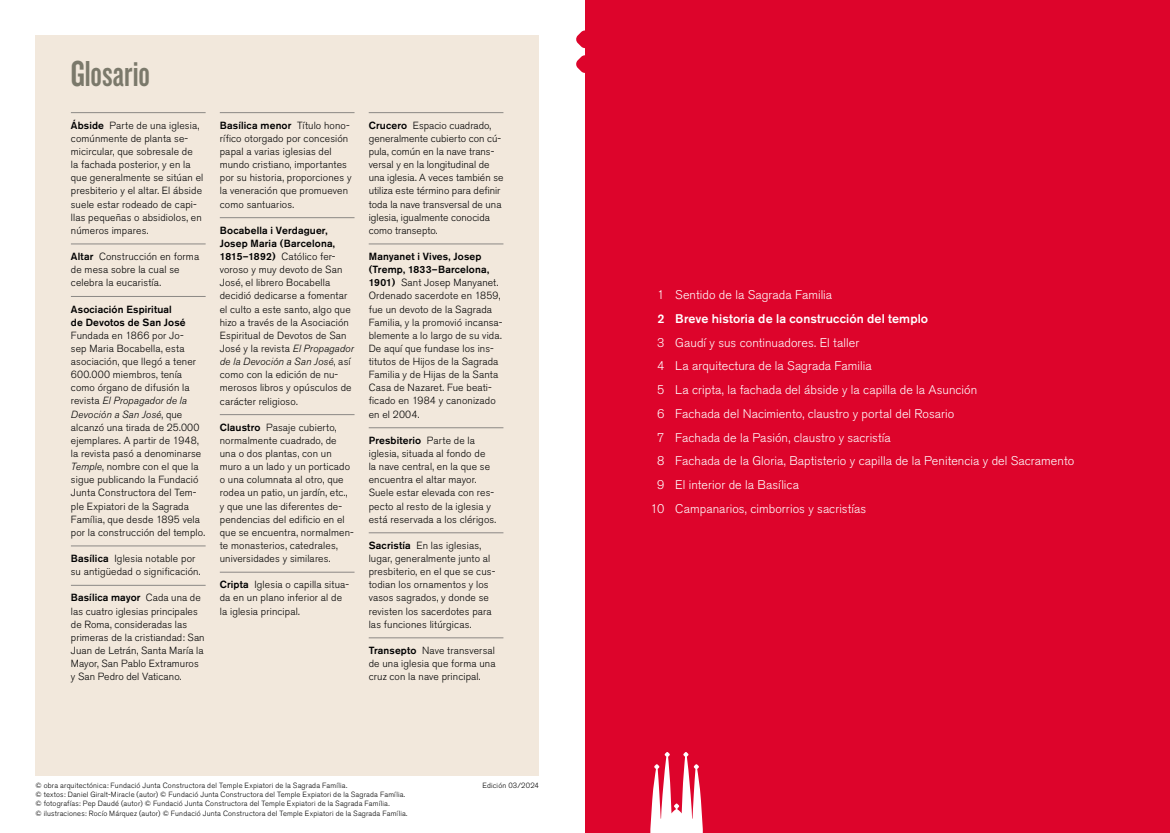
<style>
.page{position:relative;width:1170px;height:833px;background:#fff}
.page>*{position:absolute;margin:0;border:0;box-sizing:border-box;transform-origin:0 0}
.TXT_TIT_GRIS{font:37.5px "Knockout HTF48 Featherweight";color:#7b796b}
.Foli{font:300 12.5px "Akzidenz Grotesk BE";letter-spacing:.005em;color:#fff}
.Foli-2{font:500 12.5px "Akzidenz Grotesk BE";letter-spacing:.005em;color:#fff}
.TXT_DEF_GLOSSARI{font:300 10.25px/13.1px "Akzidenz Grotesk BE";letter-spacing:.01em;color:#000}
.COPYRIGHT{font:300 7.5px "Akzidenz Grotesk BE";letter-spacing:.025em;color:#000}
.s1{font-weight:500}
.s2{font-family:"Akzidenz Grotesk BQ";font-style:italic}
</style>
<div class="page">
<div style="left:35px;top:35px;width:504px;height:741px;background:#f2e8dc"></div>
<svg style="left:576px;top:30px;width:9px;height:19px"></svg>
<svg style="left:576px;top:55px;width:9px;height:18px"></svg>
<hr style="left:220px;top:112px;width:134px;height:1px;background:#8b8885">
<hr style="left:220px;top:217px;width:134px;height:1px;background:#8b8885">
<hr style="left:220px;top:414px;width:134px;height:1px;background:#8b8885">
<hr style="left:220px;top:572px;width:134px;height:1px;background:#8b8885">
<hr style="left:71px;top:112px;width:135px;height:1px;background:#8b8885">
<hr style="left:71px;top:243px;width:135px;height:1px;background:#8b8885">
<hr style="left:71px;top:296px;width:135px;height:1px;background:#8b8885">
<hr style="left:71px;top:545px;width:135px;height:1px;background:#8b8885">
<hr style="left:71px;top:585px;width:135px;height:1px;background:#8b8885">
<hr style="left:369px;top:112px;width:134px;height:1px;background:#8b8885">
<hr style="left:369px;top:243px;width:134px;height:1px;background:#8b8885">
<hr style="left:369px;top:427px;width:134px;height:1px;background:#8b8885">
<hr style="left:369px;top:532px;width:134px;height:1px;background:#8b8885">
<hr style="left:369px;top:637px;width:134px;height:1px;background:#8b8885">
<div style="left:585px;top:0;width:584px;height:833px;background:#dd042b"></div>
<svg style="left:650px;top:752px;width:52px;height:81px"></svg>
<p class="TXT_TIT_GRIS" style="left:71px;top:54px;width:81px">Glosario</p>
<p class="TXT_DEF_GLOSSARI" style="left:71px;top:119px;width:134px"><span class="s1">Ábside</span> Parte de una iglesia, comúnmente de planta se&shy;micircular, que sobresale de<br>la fachada posterior, y en la que generalmente se sitúan el presbiterio y el altar. El ábside suele estar rodeado de capi&shy;llas pequeñas o absidiolos, en números impares.</p>
<p class="TXT_DEF_GLOSSARI" style="left:71px;top:250px;width:130px"><span class="s1">Altar</span> Construcción en forma de mesa sobre la cual se celebra la eucaristía.</p>
<p class="TXT_DEF_GLOSSARI" style="left:71px;top:303px;width:136px"><span class="s1">Asociación Espiritual<br>de Devotos de San José<br></span>Fundada en 1866 por Jo-<br>sep Maria Bocabella, esta asociación, que llegó a tener<br>600.000 miembros, tenía como órgano de difusión la revista <span class="s2">El Propagador de la<br>Devoción a San José</span>, que alcanzó una tirada de 25.000 ejemplares. A partir de 1948, la revista pasó a denominarse<br><span class="s2">Temple</span>, nombre con el que la sigue publicando la Fundació<br>Junta Constructora del Tem&shy;ple Expiatori de la Sagrada<br>Família, que desde 1895 vela por la construcción del templo.</p>
<p class="TXT_DEF_GLOSSARI" style="left:71px;top:552px;width:131px"><span class="s1">Basílica</span> Iglesia notable por su antigüedad o significación.</p>
<p class="TXT_DEF_GLOSSARI" style="left:71px;top:591px;width:135px"><span class="s1">Basílica mayor</span> Cada una de las cuatro iglesias principales de Roma, consideradas las primeras de la cristiandad: San<br>Juan de Letrán, Santa María la<br>Mayor, San Pablo Extramuros y San Pedro del Vaticano.</p>
<p class="TXT_DEF_GLOSSARI" style="left:220px;top:119px;width:133px"><span class="s1">Basílica menor</span> Título hono&shy;rífico otorgado por concesión papal a varias iglesias del mundo cristiano, importantes por su historia, proporciones y la veneración que promueven como santuarios.</p>
<p class="TXT_DEF_GLOSSARI" style="left:220px;top:224px;width:135px"><span class="s1">Bocabella i Verdaguer,<br>Josep Maria (Barcelona,<br>1815–1892)</span> Católico fer&shy;voroso y muy devoto de San<br>José, el librero Bocabella decidió dedicarse a fomentar el culto a este santo, algo que hizo a través de la Asociación<br>Espiritual de Devotos de San<br>José y la revista <span class="s2">El Propagador de la Devoción a San José</span>, así como con la edición de nu&shy;merosos libros y opúsculos de carácter religioso.</p>
<p class="TXT_DEF_GLOSSARI" style="left:220px;top:421px;width:135px"><span class="s1">Claustro</span> Pasaje cubierto, normalmente cuadrado, de una o dos plantas, con un muro a un lado y un porticado o una columnata al otro, que rodea un patio, un jardín, etc., y que une las diferentes de&shy;pendencias del edificio en el que se encuentra, normalmen&shy;te monasterios, catedrales, universidades y similares.</p>
<p class="TXT_DEF_GLOSSARI" style="left:220px;top:578px;width:131px"><span class="s1">Cripta</span> Iglesia o capilla situa&shy;da en un plano inferior al de la iglesia principal.</p>
<p class="TXT_DEF_GLOSSARI" style="left:369px;top:119px;width:136px"><span class="s1">Crucero</span> Espacio cuadrado, generalmente cubierto con cú&shy;pula, común en la nave trans&shy;versal y en la longitudinal de una iglesia. A veces también se utiliza este término para definir toda la nave transversal de una iglesia, igualmente conocida como transepto.</p>
<p class="TXT_DEF_GLOSSARI" style="left:369px;top:250px;width:135px"><span class="s1">Manyanet i Vives, Josep (Tremp, 1833–Barcelona,<br>1901)</span> Sant Josep Manyanet.<br>Ordenado sacerdote en 1859, fue un devoto de la Sagrada<br>Familia, y la promovió incansa&shy;blemente a lo largo de su vida.<br>De aquí que fundase los ins&shy;titutos de Hijos de la Sagrada<br>Familia y de Hijas de la Santa<br>Casa de Nazaret. Fue beati&shy;ficado en 1984 y canonizado en el 2004.</p>
<p class="TXT_DEF_GLOSSARI" style="left:369px;top:434px;width:129px"><span class="s1">Presbiterio</span> Parte de la iglesia, situada al fondo de<br>la nave central, en la que se encuentra el altar mayor.<br>Suele estar elevada con res&shy;pecto al resto de la iglesia y está reservada a los clérigos.</p>
<p class="TXT_DEF_GLOSSARI" style="left:369px;top:539px;width:128px"><span class="s1">Sacristía</span> En las iglesias, lugar, generalmente junto al presbiterio, en el que se cus&shy;todian los ornamentos y los vasos sagrados, y donde se revisten los sacerdotes para las funciones litúrgicas.</p>
<p class="TXT_DEF_GLOSSARI" style="left:369px;top:644px;width:128px;text-align:justify"><span class="s1">Transepto</span> Nave transversal de una iglesia que forma una cruz con la nave principal.</p>
<p class="COPYRIGHT" style="left:35px;top:781px;width:313px">© obra arquitectónica: Fundació Junta Constructora del Temple Expiatori de la Sagrada Família.</p>
<p class="COPYRIGHT" style="left:35px;top:790px;width:371px">© textos: Daniel Giralt-Miracle (autor) © Fundació Junta Constructora del Temple Expiatori de la Sagrada Família.</p>
<p class="COPYRIGHT" style="left:35px;top:799px;width:355px">© fotografías: Pep Daudé (autor) © Fundació Junta Constructora del Temple Expiatori de la Sagrada Família.</p>
<p class="COPYRIGHT" style="left:35px;top:809px;width:373px">© ilustraciones: Rocío Márquez (autor) © Fundació Junta Constructora del Temple Expiatori de la Sagrada Família.</p>
<p class="COPYRIGHT" style="left:482px;top:781px;width:58px">Edición 03/2024</p>
<p class="Foli" style="left:657px;top:288px;width:9px">1</p>
<p class="Foli-2" style="left:657px;top:311px;width:9px">2</p>
<p class="Foli" style="left:657px;top:335px;width:9px">3</p>
<p class="Foli" style="left:657px;top:359px;width:9px">4</p>
<p class="Foli" style="left:657px;top:383px;width:9px">5</p>
<p class="Foli" style="left:657px;top:406px;width:9px">6</p>
<p class="Foli" style="left:657px;top:430px;width:9px">7</p>
<p class="Foli" style="left:657px;top:454px;width:9px">8</p>
<p class="Foli" style="left:657px;top:478px;width:9px">9</p>
<p class="Foli" style="left:650px;top:501px;width:15px">10</p>
<p class="Foli" style="left:675px;top:288px;width:158px">Sentido de la Sagrada Familia</p>
<p class="Foli-2" style="left:675px;top:311px;width:254px">Breve historia de la construcción del templo</p>
<p class="Foli" style="left:675px;top:335px;width:185px">Gaudí y sus continuadores. El taller</p>
<p class="Foli" style="left:675px;top:359px;width:198px">La arquitectura de la Sagrada Familia</p>
<p class="Foli" style="left:675px;top:383px;width:303px">La cripta, la fachada del ábside y la capilla de la Asunción</p>
<p class="Foli" style="left:675px;top:406px;width:281px">Fachada del Nacimiento, claustro y portal del Rosario</p>
<p class="Foli" style="left:675px;top:430px;width:217px">Fachada de la Pasión, claustro y sacristía</p>
<p class="Foli" style="left:675px;top:454px;width:400px">Fachada de la Gloria, Baptisterio y capilla de la Penitencia y del Sacramento</p>
<p class="Foli" style="left:675px;top:478px;width:125px">El interior de la Basílica</p>
<p class="Foli" style="left:675px;top:501px;width:192px">Campanarios, cimborrios y sacristías</p>
</div>
